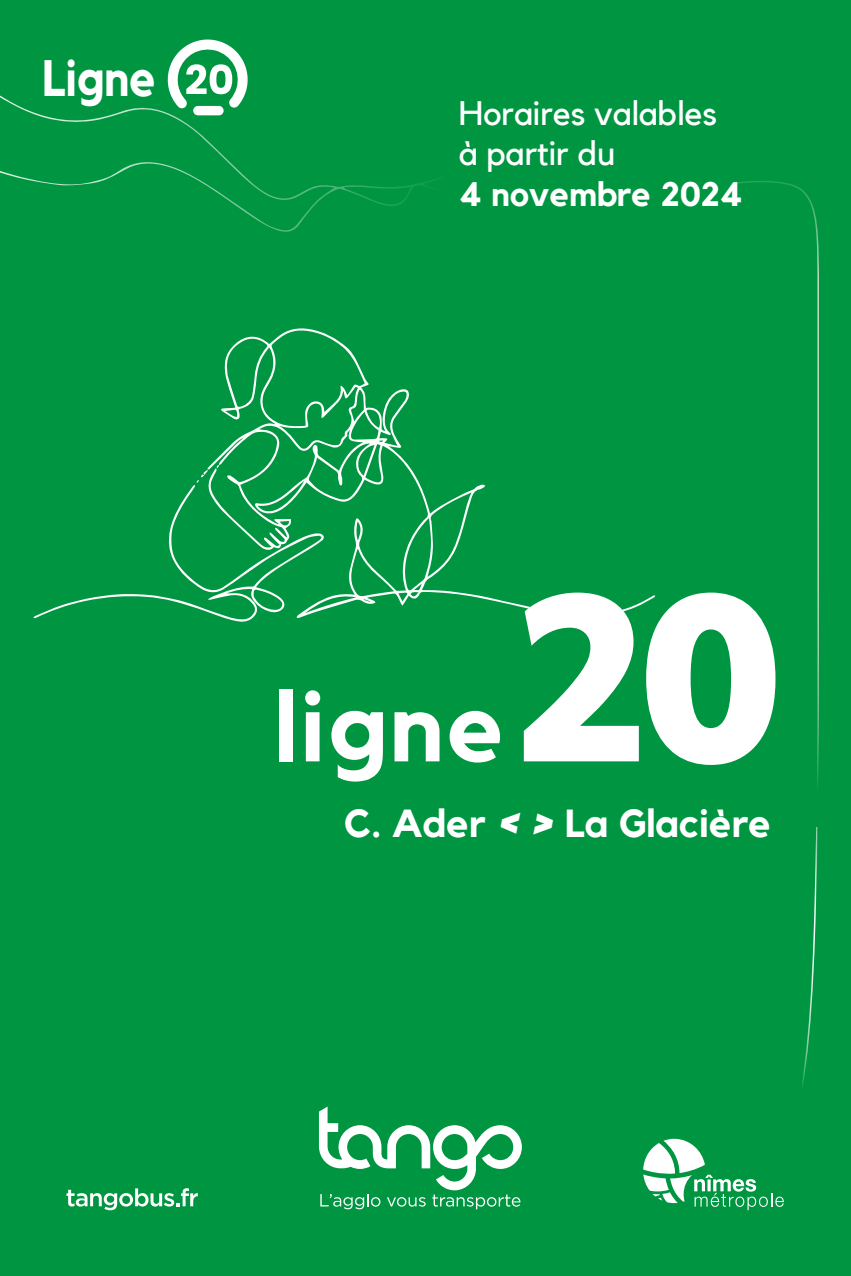
<style>
.page{position:relative;width:851px;height:1276px;background:#fff}
.page>*{position:absolute;margin:0;border:0;box-sizing:border-box;transform-origin:0 0}
.t1{font:800 222px "Objektiv Mk 2";color:#fff}
.t2{font:700 99px "Kollektif";letter-spacing:.03em;color:#fff}
.t3{font:700 51px "Kollektif";color:#fff;scale:.9 1}
.t4{font:700 39px "Kollektif";color:#fff}
.t5{font:33.9px/40.8px "Kollektif";color:#fff}
.t6{font:700 33.9px "Kollektif";color:#fff}
.s1{font-family:"Objektiv Mk 3";font-weight:900;font-style:italic}
</style>
<div class="page">
<div style="left:0;top:0;width:850px;height:1276px;background:#009641"></div>
<div style="left:207px;top:327px;width:448px;height:291px;background:#009641"></div>
<svg style="left:33px;top:465px;width:291px;height:157px;background:#0f9c4c"></svg>
<div style="left:733px;top:176px;width:87px;height:615px;background:#009641"></div>
<div style="left:0;top:12px;width:445px;height:222px;background:#009641"></div>
<svg style="left:165px;top:38px;width:84px;height:77px"></svg>
<svg style="left:799px;top:825px;width:19px;height:265px;background:#0e9b4b"></svg>
<svg style="left:319px;top:1106px;width:202px;height:103px"></svg>
<svg style="left:758px;top:1196px;width:9px;height:11px"></svg>
<svg style="left:771px;top:1193px;width:12px;height:14px"></svg>
<svg style="left:643px;top:1138px;width:113px;height:72px"></svg>
<svg style="left:66px;top:1188px;width:132px;height:22px"></svg>
<h3 class="t3" style="left:43px;top:49px;width:128px">Ligne</h3>
<p class="t5" style="left:459px;top:93px;width:260px">Horaires valables à partir du</p>
<p class="t6" style="left:459px;top:174px;width:285px">4 novembre 2024</p>
<h2 class="t2" style="left:275px;top:669px;width:232px">ligne</h2>
<h1 class="t1" style="left:508px;top:518px;width:273px">20</h1>
<p class="t4" style="left:344px;top:800px;width:428px">C. Ader <span class="s1">&lt; &gt;</span> La Glacière</p>
</div>
